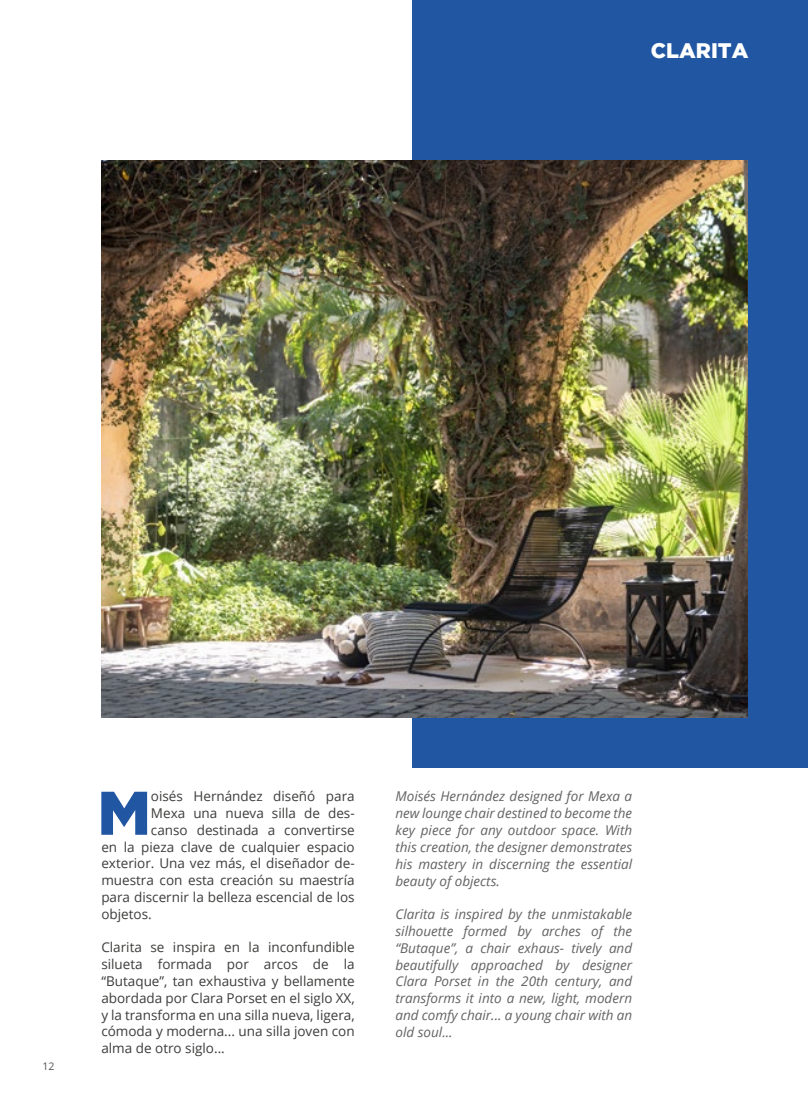
<style>
.page{position:relative;width:808px;height:1106px;background:#fff}
.page>*{position:absolute;margin:0;border:0;box-sizing:border-box;transform-origin:0 0}
.t1{font:900 61.5px "Gotham HTF";color:#2156a3}
.t2{font:900 21px "Gotham HTF";color:#fff}
.t3{font:13.5px/16.8px "Open Sans";color:#3c3c3b;text-align:justify}
.t4{font:italic 13.5px/16.8px "Open Sans";color:#646363;text-align:justify}
.t5{font:10.5px "Open Sans";color:#555454}
</style>
<div class="page">
<div style="left:412px;top:0;width:396px;height:768px;background:#2156a3"></div>
<img style="left:101px;top:161px;width:646px;height:556px">
<h2 class="t2" style="left:651px;top:38px;width:99px">CLARITA</h2>
<p class="t5" style="left:43px;top:1059px;width:14px">12</p>
<h1 class="t1" style="left:98px;top:777px;width:55px">M</h1>
<p class="t3" style="left:151px;top:787px;width:205px">oisés Hernández diseñó para</p>
<p class="t3" style="left:151px;top:804px;width:205px">Mexa una nueva silla de des-</p>
<p class="t3" style="left:151px;top:821px;width:205px">canso destinada a convertirse</p>
<p class="t3" style="left:101px;top:838px;width:255px">en la pieza clave de cualquier espacio</p>
<p class="t3" style="left:101px;top:854px;width:255px">exterior. Una vez más, el diseñador de-</p>
<p class="t3" style="left:101px;top:871px;width:255px">muestra con esta creación su maestría</p>
<p class="t3" style="left:101px;top:888px;width:255px">para discernir la belleza escencial de los</p>
<p class="t3" style="left:101px;top:905px;width:52px">objetos.</p>
<p class="t3" style="left:101px;top:938px;width:255px">Clarita se inspira en la inconfundible silueta formada por arcos de la “Butaque”, tan exhaustiva y bellamente abordada por Clara Porset en el siglo XX, y la transforma en una silla nueva, ligera, cómoda y moderna... una silla joven con alma de otro siglo...</p>
<p class="t4" style="left:395px;top:787px;width:238px">Moisés Hernández designed for Mexa a new lounge chair destined to become the key piece for any outdoor space. With this creation, the designer demonstrates his mastery in discerning the essential beauty of objects.</p>
<p class="t4" style="left:395px;top:905px;width:238px">Clarita is inspired by the unmistakable silhouette formed by arches of the “Butaque”, a chair exhaus- tively and beautifully approached by designer Clara Porset in the 20th century, and transforms it into a new, light, modern and comfy chair... a young chair with an old soul...</p>
</div>
